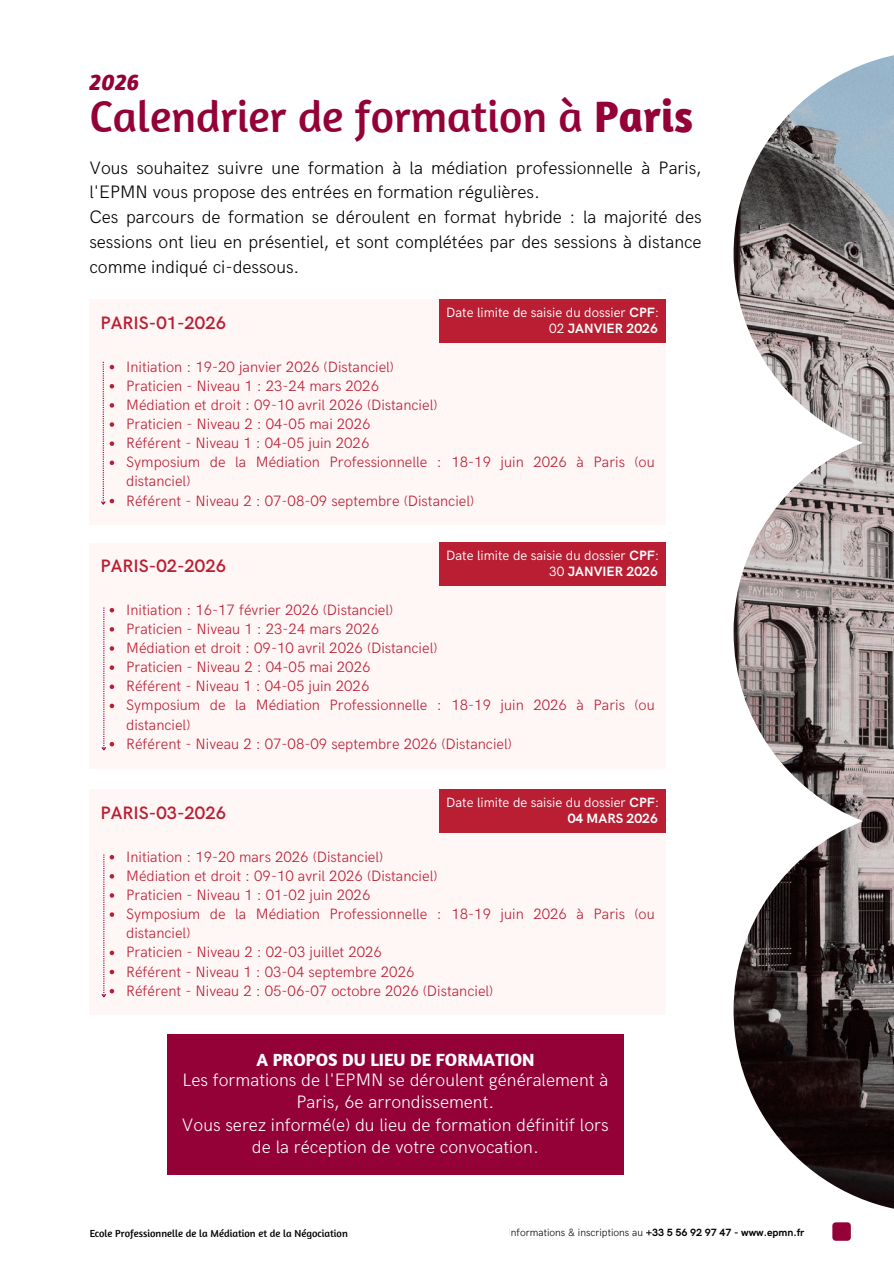
<style>
.page{position:relative;width:894px;height:1264px;background:#fff}
.page>*{position:absolute;margin:0;border:0;box-sizing:border-box;transform-origin:0 0}
.t1{font:45px "Amaranth";color:#930137}
.t2{font:italic 700 24px "Amaranth";color:#930137}
.t3{font:300 18px/24.8px "HK Grotesk";color:#000}
.t4{font:300 18px/22.5px "HK Grotesk";color:#fefefe;text-align:center}
.t5{font:600 18px "HK Grotesk";color:#ba1e33}
.t6{font:700 18px "Amaranth";color:#fefefe}
.t7{font:300 15px/19.2px "HK Grotesk";color:#ba1e33}
.t8{font:13.5px/15.8px "HK Grotesk";color:#fff;text-align:right}
.t9{font:300 10.5px "HK Grotesk";color:#000}
.t10{font:10.5px "Amaranth";color:#000}
.s1{font-weight:700}
</style>
<div class="page">
<div style="left:167px;top:1034px;width:456px;height:140px;background:#930137"></div>
<img style="left:733px;top:55px;width:160px;height:1154px">
<div style="left:89px;top:299px;width:576px;height:226px;background:#fff6f6"></div>
<div style="left:89px;top:542px;width:576px;height:226px;background:#fff6f6"></div>
<svg style="left:101px;top:362px;width:13px;height:143px"></svg>
<svg style="left:101px;top:607px;width:13px;height:144px"></svg>
<div style="left:832px;top:1222px;width:18px;height:18px;background:#930137"></div>
<div style="left:439px;top:299px;width:227px;height:44px;background:#ba1e33"></div>
<div style="left:439px;top:542px;width:227px;height:44px;background:#ba1e33"></div>
<div style="left:89px;top:789px;width:576px;height:226px;background:#fff6f6"></div>
<svg style="left:101px;top:854px;width:13px;height:144px"></svg>
<div style="left:439px;top:789px;width:227px;height:44px;background:#ba1e33"></div>
<h2 class="t2" style="left:89px;top:67px;width:51px">2026</h2>
<h1 class="t1" style="left:89px;top:88px;width:605px">Calendrier de formation à <span class="s1">Paris</span></h1>
<p class="t3" style="left:89px;top:156px;width:613px">Vous souhaitez suivre une formation à la médiation professionnelle à Paris, l'EPMN vous propose des entrées en formation régulières.<br>Ces parcours de formation se déroulent en format hybride : la majorité des sessions ont lieu en présentiel, et sont complétées par des sessions à distance comme indiqué ci-dessous.</p>
<p class="t8" style="left:446px;top:305px;width:214px">Date limite de saisie du dossier <span class="s1">CPF</span>:<br>02 <span class="s1">JANVIER 2026</span></p>
<p class="t5" style="left:101px;top:312px;width:127px">PARIS-01-2026</p>
<p class="t7" style="left:126px;top:357px;width:530px">Initiation : 19-20 janvier 2026 (Distanciel)<br>Praticien - Niveau 1 : 23-24 mars 2026<br>Médiation et droit : 09-10 avril 2026 (Distanciel)<br>Praticien - Niveau 2 : 04-05 mai 2026<br>Référent - Niveau 1 : 04-05 juin 2026<br>Symposium de la Médiation Professionnelle : 18-19 juin 2026 à Paris (ou distanciel)<br>Référent - Niveau 2 : 07-08-09 septembre (Distanciel)</p>
<p class="t8" style="left:446px;top:548px;width:214px">Date limite de saisie du dossier <span class="s1">CPF</span>:<br>30 <span class="s1">JANVIER 2026</span></p>
<p class="t5" style="left:101px;top:555px;width:127px">PARIS-02-2026</p>
<p class="t7" style="left:126px;top:600px;width:530px">Initiation : 16-17 février 2026 (Distanciel)<br>Praticien - Niveau 1 : 23-24 mars 2026<br>Médiation et droit : 09-10 avril 2026 (Distanciel)<br>Praticien - Niveau 2 : 04-05 mai 2026<br>Référent - Niveau 1 : 04-05 juin 2026<br>Symposium de la Médiation Professionnelle : 18-19 juin 2026 à Paris (ou distanciel)<br>Référent - Niveau 2 : 07-08-09 septembre 2026 (Distanciel)</p>
<p class="t8" style="left:446px;top:795px;width:214px">Date limite de saisie du dossier <span class="s1">CPF</span>:<br><span class="s1">04 MARS 2026</span></p>
<p class="t5" style="left:101px;top:802px;width:127px">PARIS-03-2026</p>
<p class="t7" style="left:126px;top:847px;width:530px">Initiation : 19-20 mars 2026 (Distanciel)<br>Médiation et droit : 09-10 avril 2026 (Distanciel)<br>Praticien - Niveau 1 : 01-02 juin 2026<br>Symposium de la Médiation Professionnelle : 18-19 juin 2026 à Paris (ou distanciel)<br>Praticien - Niveau 2 : 02-03 juillet 2026<br>Référent - Niveau 1 : 03-04 septembre 2026<br>Référent - Niveau 2 : 05-06-07 octobre 2026 (Distanciel)</p>
<p class="t6" style="left:256px;top:1048px;width:279px">A PROPOS DU LIEU DE FORMATION</p>
<p class="t4" style="left:182px;top:1069px;width:428px">Les formations de l'EPMN se déroulent généralement à Paris, 6e arrondissement.<br>Vous serez informé(e) du lieu de formation définitif lors de la réception de votre convocation.</p>
<p class="t10" style="left:89px;top:1226px;width:260px">Ecole Professionnelle de la Médiation et de la Négociation</p>
<p class="t9" style="left:508px;top:1226px;width:298px">Informations &amp; inscriptions au <span class="s1">+33 5 56 92 97 47 - www.epmn.fr</span></p>
</div>
